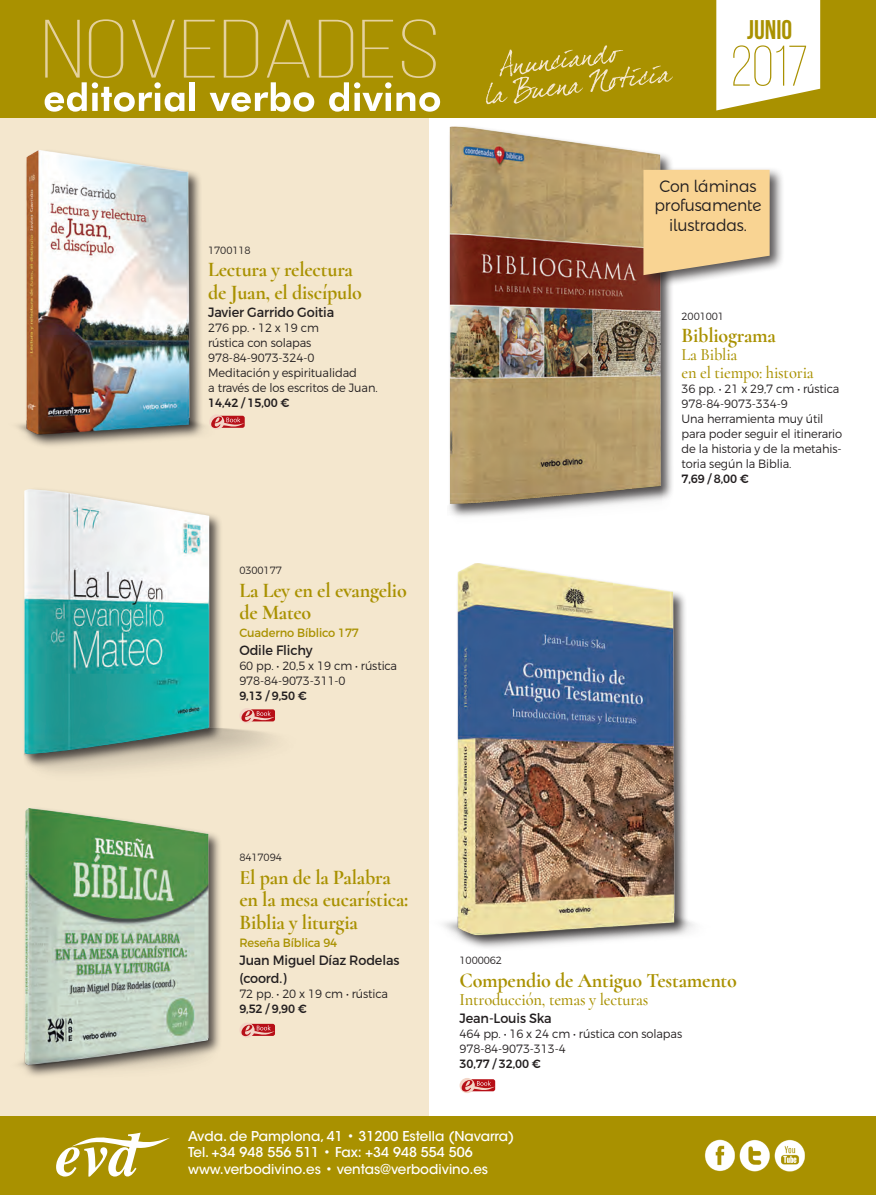
<style>
.page{position:relative;width:876px;height:1195px;background:#fff}
.page>*{position:absolute;margin:0;border:0;box-sizing:border-box;transform-origin:0 0}
.t1{font:300 82.5px "Bebas Neue";color:#e4d19e;scale:1.4 1}
.t2{font:300 57px "Bebas Neue";color:#a99100}
.t3{font:700 27px "Bebas Neue";color:#a99100}
.Titulo{font:700 21px/22.5px "Cormorant";letter-spacing:-.01em;color:#a99100;scale:.95 1}
.Subtitulo{font:500 17.25px/18px "Cormorant";letter-spacing:-.01em;color:#a99100;scale:.95 1}
.t4{font:300 16.5px "Montserrat Alternates";letter-spacing:-.01em;color:#231f20;scale:.95 1}
.t5{font:500 13.5px "ITC Avant Garde Std";color:#fff}
.autor{font:13.5px/18px "Montserrat";letter-spacing:-.01em;color:#231f20;scale:.95 1}
.Caracteristicas{font:300 12px/15px "Montserrat";letter-spacing:-.01em;color:#231f20;scale:.95 1}
.Precio{font:500 12px "Montserrat";letter-spacing:-.01em;color:#231f20;scale:.95 1}
.Subtitulo___SECCION{font:12px "Montserrat";letter-spacing:-.01em;color:#a99100;scale:.95 1}
.Codigo{font:300 10.5px "Montserrat";letter-spacing:-.01em;color:#231f20;scale:.95 1}
</style>
<div class="page">
<div style="left:0;top:0;width:428px;height:1116px;background:#f4e7ce"></div>
<div style="left:0;top:0;width:875px;height:118px;background:#a99100"></div>
<div style="left:0;top:1116px;width:875px;height:78px;background:#a99100"></div>
<img style="left:24px;top:489px;width:251px;height:283px">
<svg style="left:45px;top:82px;width:139px;height:30px"></svg>
<div style="left:190px;top:82px;width:5px;height:29px;background:#fff"></div>
<svg style="left:209px;top:82px;width:105px;height:30px"></svg>
<svg style="left:329px;top:82px;width:111px;height:30px"></svg>
<svg style="left:459px;top:1077px;width:15px;height:15px"></svg>
<svg style="left:461px;top:1079px;width:33px;height:12px"></svg>
<img style="left:704px;top:1139px;width:101px;height:33px">
<div style="left:16px;top:806px;width:206px;height:274px;background:#231f20;opacity:.75"></div>
<img style="left:16px;top:807px;width:206px;height:264px">
<div style="left:14px;top:149px;width:205px;height:301px;background:#231f20;opacity:.75"></div>
<img style="left:14px;top:151px;width:202px;height:289px">
<div style="left:448px;top:124px;width:226px;height:402px;background:#231f20;opacity:.75"></div>
<img style="left:448px;top:124px;width:214px;height:391px">
<div style="left:437px;top:562px;width:275px;height:390px;background:#231f20;opacity:.75"></div>
<img style="left:428px;top:563px;width:282px;height:380px">
<div style="left:640px;top:167px;width:144px;height:122px;background:#231f20;opacity:.75"></div>
<svg style="left:643px;top:170px;width:126px;height:105px;background:#f0ce93"></svg>
<div style="left:213px;top:415px;width:31px;height:12px;background:#e4af9f;border-radius:2px"></div>
<div style="left:209px;top:414px;width:15px;height:15px;background:#f3d5c7;border-radius:50%"></div>
<svg style="left:211px;top:416px;width:33px;height:12px"></svg>
<svg style="left:243px;top:1023px;width:32px;height:12px"></svg>
<div style="left:239px;top:1022px;width:15px;height:15px;background:#f3d5c7;border-radius:50%"></div>
<svg style="left:241px;top:1024px;width:33px;height:12px"></svg>
<svg style="left:243px;top:709px;width:32px;height:12px"></svg>
<svg style="left:239px;top:707px;width:15px;height:16px"></svg>
<svg style="left:241px;top:710px;width:33px;height:11px"></svg>
<svg style="left:56px;top:1132px;width:114px;height:45px"></svg>
<svg style="left:716px;top:0;width:103px;height:110px;background:#f6f4e6"></svg>
<svg style="left:486px;top:45px;width:186px;height:59px"></svg>
<p class="t1" style="left:41px;top:5px;width:287px">NOVEDADES</p>
<p class="Codigo" style="left:208px;top:243px;width:46px">1700118</p>
<p class="Titulo" style="left:208px;top:258px;width:163px">Lectura y relectura de Juan, el discípulo</p>
<p class="autor" style="left:208px;top:303px;width:134px">Javier Garrido Goitia</p>
<p class="Caracteristicas" style="left:208px;top:320px;width:118px">276 pp. • 12 x 19 cm rústica con solapas</p>
<p class="Caracteristicas" style="left:208px;top:350px;width:113px">978-84-9073-324-0</p>
<p class="Caracteristicas" style="left:208px;top:365px;width:180px">Meditación y espiritualidad<br>a través de los escritos de Juan.</p>
<p class="Precio" style="left:208px;top:395px;width:87px">14,42 / 15,00 €</p>
<p class="Codigo" style="left:239px;top:564px;width:46px">0300177</p>
<p class="Titulo" style="left:239px;top:578px;width:178px">La Ley en el evangelio de Mateo</p>
<p class="Subtitulo___SECCION" style="left:239px;top:625px;width:127px">Cuaderno Bíblico 177</p>
<p class="autor" style="left:239px;top:641px;width:79px">Odile Flichy</p>
<p class="Caracteristicas" style="left:239px;top:658px;width:167px">60 pp. • 20,5 x 19 cm • rústica</p>
<p class="Caracteristicas" style="left:239px;top:673px;width:113px">978-84-9073-311-0</p>
<p class="Precio" style="left:239px;top:688px;width:72px">9,13 / 9,50 €</p>
<p class="t3" style="left:746px;top:15px;width:47px">JUNIO</p>
<p class="t2" style="left:730px;top:36px;width:79px">2017</p>
<p class="t4" style="left:659px;top:176px;width:104px">Con láminas</p>
<p class="t4" style="left:654px;top:195px;width:114px">profusamente</p>
<p class="t4" style="left:668px;top:215px;width:83px">ilustradas.</p>
<p class="Codigo" style="left:681px;top:309px;width:46px">2001001</p>
<p class="Titulo" style="left:681px;top:324px;width:101px">Bibliograma</p>
<p class="Subtitulo" style="left:681px;top:345px;width:141px">La Biblia<br>en el tiempo: historia</p>
<p class="Caracteristicas" style="left:681px;top:381px;width:167px">36 pp. • 21 x 29,7 cm • rústica</p>
<p class="Caracteristicas" style="left:681px;top:396px;width:113px">978-84-9073-334-9</p>
<p class="Caracteristicas" style="left:681px;top:411px;width:171px">Una herramienta muy útil para poder seguir el itinerario de la historia y de la metahis&shy;toria según la Biblia.</p>
<p class="Precio" style="left:681px;top:471px;width:72px">7,69 / 8,00 €</p>
<p class="Codigo" style="left:239px;top:850px;width:46px">8417094</p>
<p class="Titulo" style="left:239px;top:865px;width:179px">El pan de la Palabra en la mesa eucarística:<br>Biblia y liturgia</p>
<p class="Subtitulo___SECCION" style="left:239px;top:934px;width:105px">Reseña Bíblica 94</p>
<p class="autor" style="left:239px;top:950px;width:170px">Juan Miguel Díaz Rodelas (coord.)</p>
<p class="Caracteristicas" style="left:239px;top:985px;width:158px">72 pp. • 20 x 19 cm • rústica</p>
<p class="Precio" style="left:239px;top:1000px;width:72px">9,52 / 9,90 €</p>
<p class="Codigo" style="left:459px;top:953px;width:46px">1000062</p>
<p class="Titulo" style="left:459px;top:968px;width:293px">Compendio de Antiguo Testamento</p>
<p class="Subtitulo" style="left:459px;top:989px;width:200px">Introducción, temas y lecturas</p>
<p class="autor" style="left:459px;top:1008px;width:98px">Jean-Louis Ska</p>
<p class="Caracteristicas" style="left:459px;top:1025px;width:236px">464 pp. • 16 x 24 cm • rústica con solapas</p>
<p class="Caracteristicas" style="left:459px;top:1040px;width:113px">978-84-9073-313-4</p>
<p class="Precio" style="left:459px;top:1055px;width:87px">30,77 / 32,00 €</p>
<p class="t5" style="left:188px;top:1127px;width:327px">Avda. de Pamplona, 41 • 31200 Estella (Navarra)</p>
<p class="t5" style="left:188px;top:1143px;width:286px">Tel. +34 948 556 511 • Fax: +34 948 554 506</p>
<p class="t5" style="left:188px;top:1160px;width:301px">www.verbodivino.es • ventas@verbodivino.es</p>
</div>
